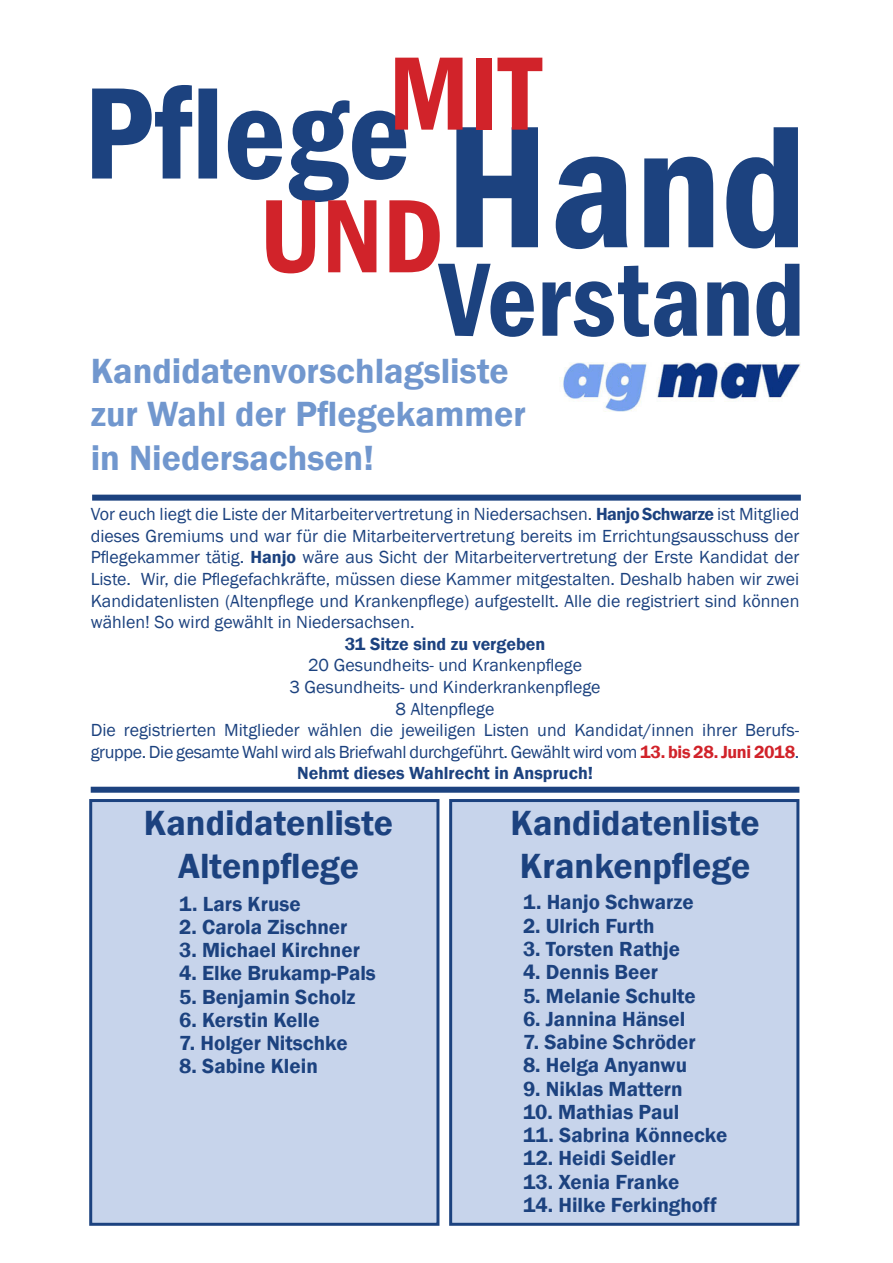
<style>
.page{position:relative;width:893px;height:1263px;background:#fff}
.page>*{position:absolute;margin:0;border:0;box-sizing:border-box;transform-origin:0 0}
.t1{font:600 condensed 180px "Franklin Gothic";color:#1c427f}
.t2{font:600 condensed 135px "Franklin Gothic";color:#1c427f}
.t3{font:600 condensed 108px "Franklin Gothic";color:#1c427f}
.t4{font:600 condensed 108px "Franklin Gothic";color:#d1232a}
.t5{font:600 36px "Franklin Gothic";color:#7197ce}
.t6{font:600 36px/43.2px "Franklin Gothic";color:#1c427f}
.t7{font:600 21px "Franklin Gothic";color:#1c427f}
.t8{font:18px/21.6px "Franklin Gothic";color:#1c427f;text-align:justify}
.t9{font:600 18px "Franklin Gothic";color:#1c427f}
.s1{font-weight:600}
.s2{font-weight:600;color:#d1232a}
</style>
<div class="page">
<div style="left:449px;top:799px;width:350px;height:427px;background:#c7d4eb;border:3px solid #1c427f"></div>
<div style="left:89px;top:799px;width:350px;height:427px;background:#c7d4eb;border:3px solid #1c427f"></div>
<img style="left:561px;top:362px;width:240px;height:49px">
<div style="left:92px;top:495px;width:709px;height:6px;background:#1c427f"></div>
<div style="left:91px;top:787px;width:708px;height:6px;background:#1c427f"></div>
<p class="t4" style="left:388px;top:21px;width:154px">MIT</p>
<p class="t2" style="left:84px;top:43px;width:328px">Pflege</p>
<p class="t1" style="left:445px;top:67px;width:363px">Hand</p>
<p class="t3" style="left:439px;top:227px;width:367px">Verstand</p>
<p class="t4" style="left:259px;top:164px;width:185px">UND</p>
<p class="t5" style="left:91px;top:349px;width:420px">Kandidatenvorschlagsliste</p>
<p class="t5" style="left:91px;top:392px;width:437px">zur Wahl der Pflegekammer</p>
<p class="t5" style="left:91px;top:435px;width:285px">in Niedersachsen!</p>
<p class="t8" style="left:91px;top:504px;width:710px">Vor euch liegt die Liste der Mitarbeitervertretung in Niedersachsen. <span class="s1">Hanjo Schwarze</span> ist Mitglied dieses Gremiums und war für die Mitarbeitervertretung bereits im Errichtungsausschuss der Pflegekammer tätig. <span class="s1">Hanjo</span> wäre aus Sicht der Mitarbeitervertretung der Erste Kandidat der Liste. Wir, die Pflegefachkräfte, müssen diese Kammer mitgestalten. Deshalb haben wir zwei Kandidatenlisten (Altenpflege und Krankenpflege) aufgestellt. Alle die registriert sind können wählen! So wird gewählt in Niedersachsen.</p>
<p class="t9" style="left:345px;top:633px;width:202px">31 Sitze sind zu vergeben</p>
<p class="t8" style="left:308px;top:655px;width:275px">20 Gesundheits- und Krankenpflege</p>
<p class="t8" style="left:289px;top:677px;width:313px">3 Gesundheits- und Kinderkrankenpflege</p>
<p class="t8" style="left:396px;top:698px;width:100px">8 Altenpflege</p>
<p class="t8" style="left:91px;top:720px;width:710px">Die registrierten Mitglieder wählen die jeweiligen Listen und Kandidat/innen ihrer Berufs&shy;gruppe. Die gesamte Wahl wird als Briefwahl durchgeführt. Gewählt wird vom <span class="s2">13. bis 28. Juni 2018</span>.</p>
<p class="t9" style="left:297px;top:762px;width:297px">Nehmt dieses Wahlrecht in Anspruch!</p>
<p class="t6" style="left:144px;top:802px;width:251px">Kandidatenliste</p>
<p class="t6" style="left:178px;top:845px;width:182px">Altenpflege</p>
<p class="t7" style="left:179px;top:891px;width:123px">1. Lars Kruse</p>
<p class="t7" style="left:179px;top:914px;width:170px">2. Carola Zischner</p>
<p class="t7" style="left:179px;top:937px;width:182px">3. Michael Kirchner</p>
<p class="t7" style="left:179px;top:960px;width:198px">4. Elke Brukamp-Pals</p>
<p class="t7" style="left:179px;top:984px;width:178px">5. Benjamin Scholz</p>
<p class="t7" style="left:179px;top:1007px;width:142px">6. Kerstin Kelle</p>
<p class="t7" style="left:179px;top:1030px;width:170px">7. Holger Nitschke</p>
<p class="t7" style="left:179px;top:1053px;width:140px">8. Sabine Klein</p>
<p class="t6" style="left:511px;top:802px;width:251px">Kandidatenliste<br>Krankenpflege</p>
<p class="t7" style="left:523px;top:889px;width:172px">1. Hanjo Schwarze</p>
<p class="t7" style="left:523px;top:913px;width:133px">2. Ulrich Furth</p>
<p class="t7" style="left:523px;top:936px;width:159px">3. Torsten Rathje</p>
<p class="t7" style="left:523px;top:959px;width:137px">4. Dennis Beer</p>
<p class="t7" style="left:523px;top:982px;width:174px">5. Melanie Schulte</p>
<p class="t7" style="left:523px;top:1006px;width:164px">6. Jannina Hänsel</p>
<p class="t7" style="left:523px;top:1029px;width:174px">7. Sabine Schröder</p>
<p class="t7" style="left:523px;top:1052px;width:166px">8. Helga Anyanwu</p>
<p class="t7" style="left:523px;top:1075px;width:161px">9. Niklas Mattern</p>
<p class="t7" style="left:523px;top:1099px;width:158px">10. Mathias Paul</p>
<p class="t7" style="left:523px;top:1122px;width:206px">11. Sabrina Könnecke</p>
<p class="t7" style="left:523px;top:1145px;width:154px">12. Heidi Seidler</p>
<p class="t7" style="left:523px;top:1168px;width:158px">13. Xenia Franke</p>
<p class="t7" style="left:523px;top:1192px;width:195px">14. Hilke Ferkinghoff</p>
</div>
